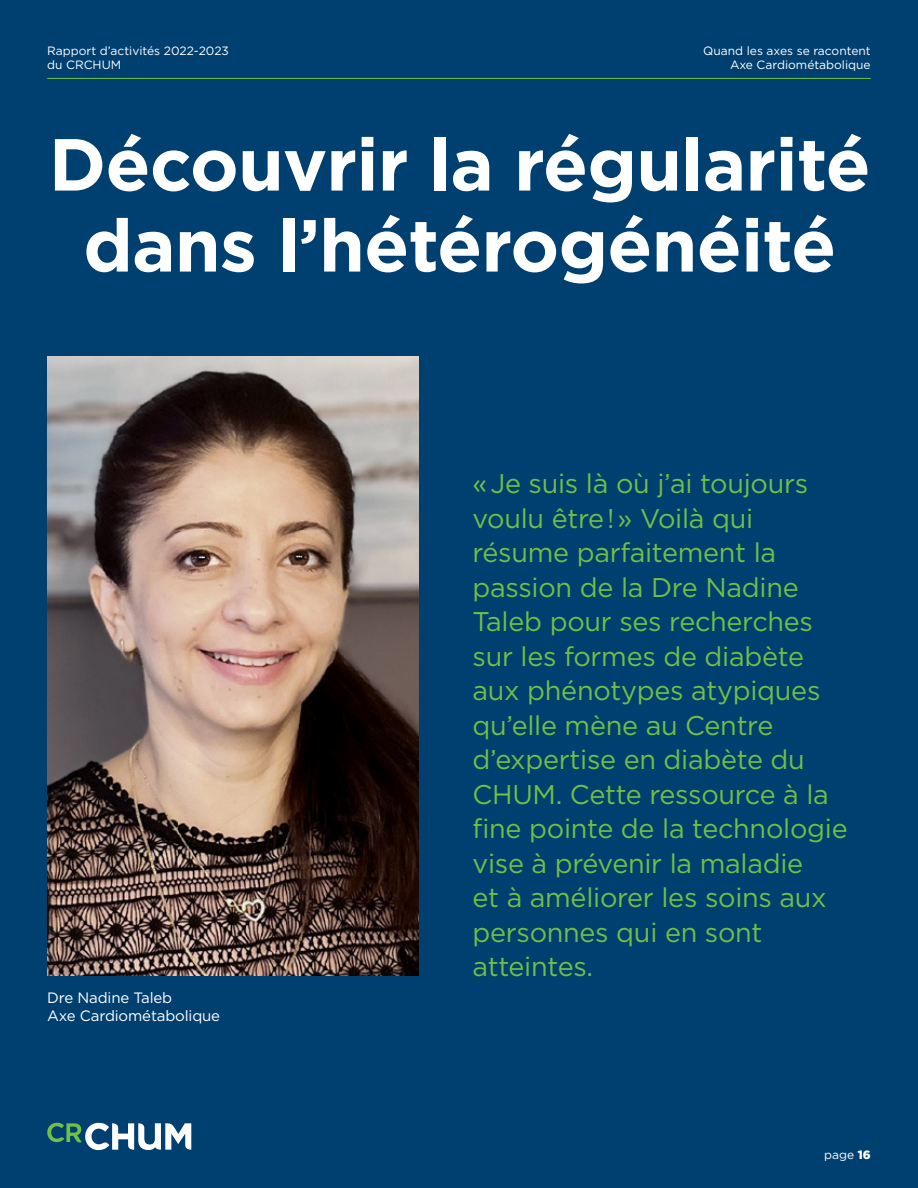
<style>
.page{position:relative;width:918px;height:1188px;background:#fff}
.page>*{position:absolute;margin:0;border:0;box-sizing:border-box;transform-origin:0 0}
.t1{font:700 73.5px/81px "Gotham";letter-spacing:-.01em;color:#fff;text-align:center}
.t2{font:27px/34.5px "Gotham";letter-spacing:-.01em;color:#71bf44}
.t3{font:15px/18px "Gotham";letter-spacing:-.01em;color:#fff}
.t4{font:12px/14.4px "Gotham";color:#fff}
.s1{font-weight:900}
</style>
<div class="page">
<div style="left:0;top:0;width:917px;height:1188px;background:#004071"></div>
<svg style="left:47px;top:1123px;width:144px;height:27px"></svg>
<hr style="left:47px;top:78px;width:824px;height:1px;background:#71bf44">
<img style="left:47px;top:357px;width:371px;height:619px">
<p class="t4" style="left:47px;top:43px;width:183px">Rapport d’activités 2022-2023 du CRCHUM</p>
<p class="t4" style="left:703px;top:43px;width:169px;text-align:right">Quand les axes se racontent<br>Axe Cardiométabolique</p>
<h1 class="t1" style="left:49px;top:124px;width:823px">Découvrir la régularité dans l’hétérogénéité</h1>
<p class="t3" style="left:47px;top:989px;width:174px">Dre Nadine Taleb<br>Axe Cardiométabolique</p>
<p class="t2" style="left:472px;top:466px;width:377px">« Je suis là où j’ai toujours voulu être ! » Voilà qui résume parfaitement la passion de la Dre Nadine<br>Taleb pour ses recherches sur les formes de diabète aux phénotypes atypiques qu’elle mène au Centre d’expertise en diabète du<br>CHUM. Cette ressource à la fine pointe de la technologie vise à prévenir la maladie<br>et à améliorer les soins aux personnes qui en sont atteintes.</p>
<p class="t4" style="left:824px;top:1148px;width:48px">page <span class="s1">16</span></p>
</div>
